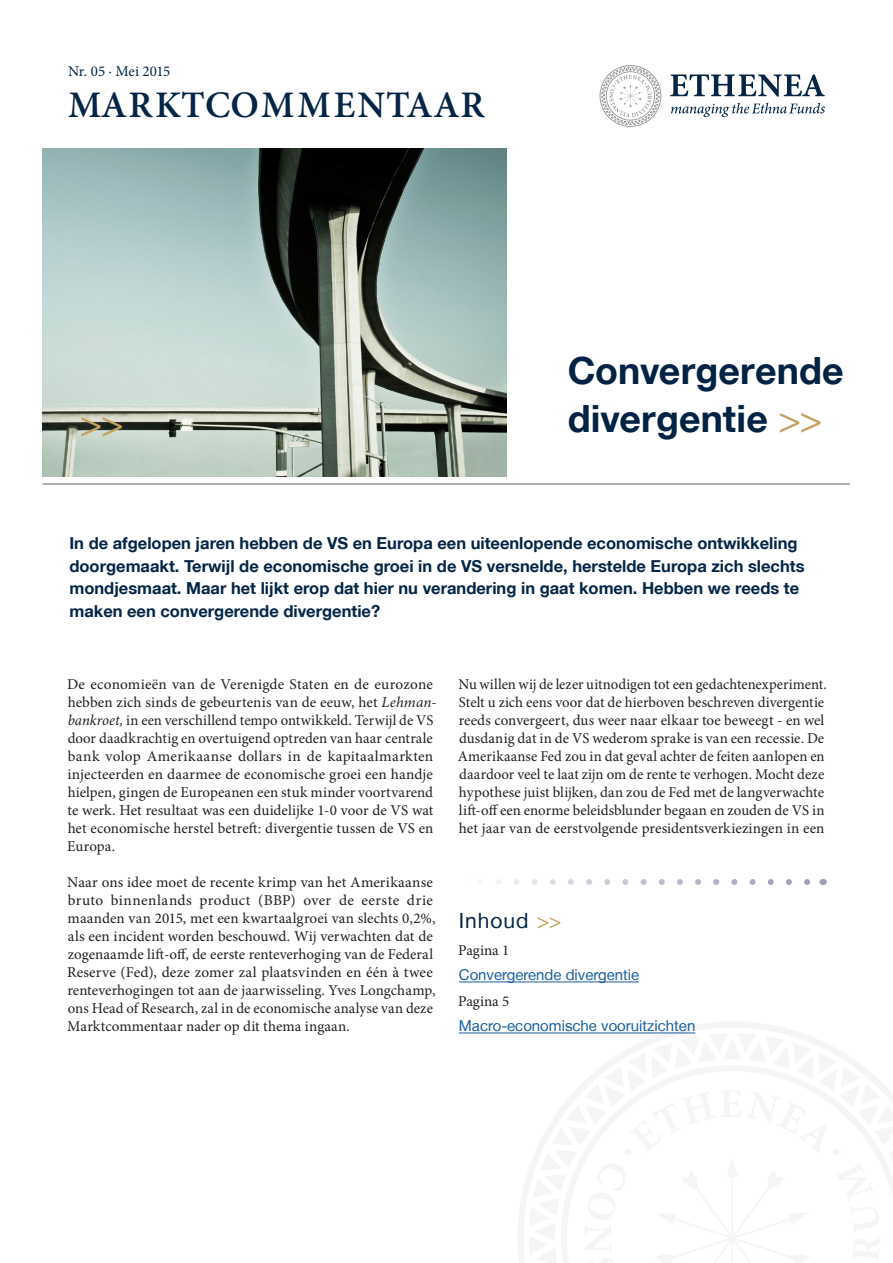
<style>
.page{position:relative;width:893px;height:1263px;background:#fff}
.page>*{position:absolute;margin:0;border:0;box-sizing:border-box;transform-origin:0 0}
.t1{font:700 37.5px/48px "Helvetica Neue LT";letter-spacing:.005em;color:#024}
.t2{font:600 37.5px "Minion Pro";letter-spacing:.02em;color:#052546}
.t3{font:37.5px "Helvetica Neue LT";color:#c3a063}
.t4{font:21px "Helvetica Neue LT";letter-spacing:.045em;color:#052546}
.Intro{font:700 16.5px/22.5px "Helvetica Neue LT";color:#052546}
.Fließtext{font:15px/18px "Minion Pro";letter-spacing:.005em;color:#231f20}
.t5{font:15px "Helvetica Neue LT";color:#175d9e}
.t6{font:15px "Minion Pro";letter-spacing:-.01em;color:#052546}
.s1{font-weight:400;color:#c3a063}
.s2{font-style:italic}
.s3{color:#c3a063}
</style>
<div class="page">
<svg style="left:670px;top:74px;width:155px;height:23px"></svg>
<svg style="left:671px;top:103px;width:154px;height:14px"></svg>
<svg style="left:599px;top:65px;width:63px;height:62px"></svg>
<img style="left:43px;top:148px;width:463px;height:328px">
<hr style="left:43px;top:483px;width:807px;height:2px;background:#939598">
<hr style="left:459px;top:981px;width:180px;height:1px;background:#175d9e">
<hr style="left:459px;top:1032px;width:236px;height:1px;background:#175d9e">
<svg style="left:495px;top:879px;width:315px;height:6px"></svg>
<p class="t6" style="left:68px;top:61px;width:104px">Nr. 05 · Mei 2015</p>
<h1 class="t2" style="left:68px;top:79px;width:418px">MARKTCOMMENTAAR</h1>
<p class="t3" style="left:80px;top:400px;width:45px">&gt;&gt;</p>
<p class="t1" style="left:568px;top:345px;width:278px">Convergerende divergentie <span class="s1">&gt;&gt;</span></p>
<p class="Intro" style="left:69px;top:532px;width:737px">In de afgelopen jaren hebben de VS en Europa een uiteenlopende economische ontwikkeling doorgemaakt. Terwijl de economische groei in de VS versnelde, herstelde Europa zich slechts mondjesmaat. Maar het lijkt erop dat hier nu verandering in gaat komen. Hebben we reeds te maken een convergerende divergentie?</p>
<p class="Fließtext" style="left:67px;top:675px;width:371px">De economieën van de Verenigde Staten en de eurozone hebben zich sinds de gebeurtenis van de eeuw, het <span class="s2">Lehman&shy;bankroet,</span> in een verschillend tempo ontwikkeld. Terwijl de VS door daadkrachtig en overtuigend optreden van haar centrale bank volop Amerikaanse dollars in de kapitaalmarkten injecteerden en daarmee de economische groei een handje hielpen, gingen de Europeanen een stuk minder voortvarend te werk. Het resultaat was een duidelijke 1-0 voor de VS wat het economische herstel betreft: divergentie tussen de VS en Europa.</p>
<p class="Fließtext" style="left:67px;top:873px;width:370px">Naar ons idee moet de recente krimp van het Amerikaanse bruto binnenlands product (BBP) over de eerste drie maanden van 2015, met een kwartaalgroei van slechts 0,2%, als een incident worden beschouwd. Wij verwachten dat de zogenaamde lift-off, de eerste renteverhoging van de Federal Reserve (Fed), deze zomer zal plaatsvinden en één à twee renteverhogingen tot aan de jaarwisseling. Yves Longchamp, ons Head of Research, zal in de economische analyse van deze Marktcommentaar nader op dit thema ingaan.</p>
<p class="Fließtext" style="left:458px;top:675px;width:370px">Nu willen wij de lezer uitnodigen tot een gedachtenexperiment.<br>Stelt u zich eens voor dat de hierboven beschreven divergentie reeds convergeert, dus weer naar elkaar toe beweegt - en wel dusdanig dat in de VS wederom sprake is van een recessie. De Amerikaanse Fed zou in dat geval achter de feiten aanlopen en daardoor veel te laat zijn om de rente te verhogen. Mocht deze hypothese juist blijken, dan zou de Fed met de langverwachte lift-off een enorme beleidsblunder begaan en zouden de VS in het jaar van de eerstvolgende presidentsverkiezingen in een</p>
<p class="t4" style="left:459px;top:908px;width:104px">Inhoud <span class="s3">&gt;&gt;</span></p>
<p class="Fließtext" style="left:458px;top:941px;width:53px">Pagina 1</p>
<p class="t5" style="left:459px;top:966px;width:182px">Convergerende divergentie</p>
<p class="Fließtext" style="left:458px;top:992px;width:53px">Pagina 5</p>
<p class="t5" style="left:459px;top:1017px;width:238px">Macro-economische vooruitzichten</p>
</div>
